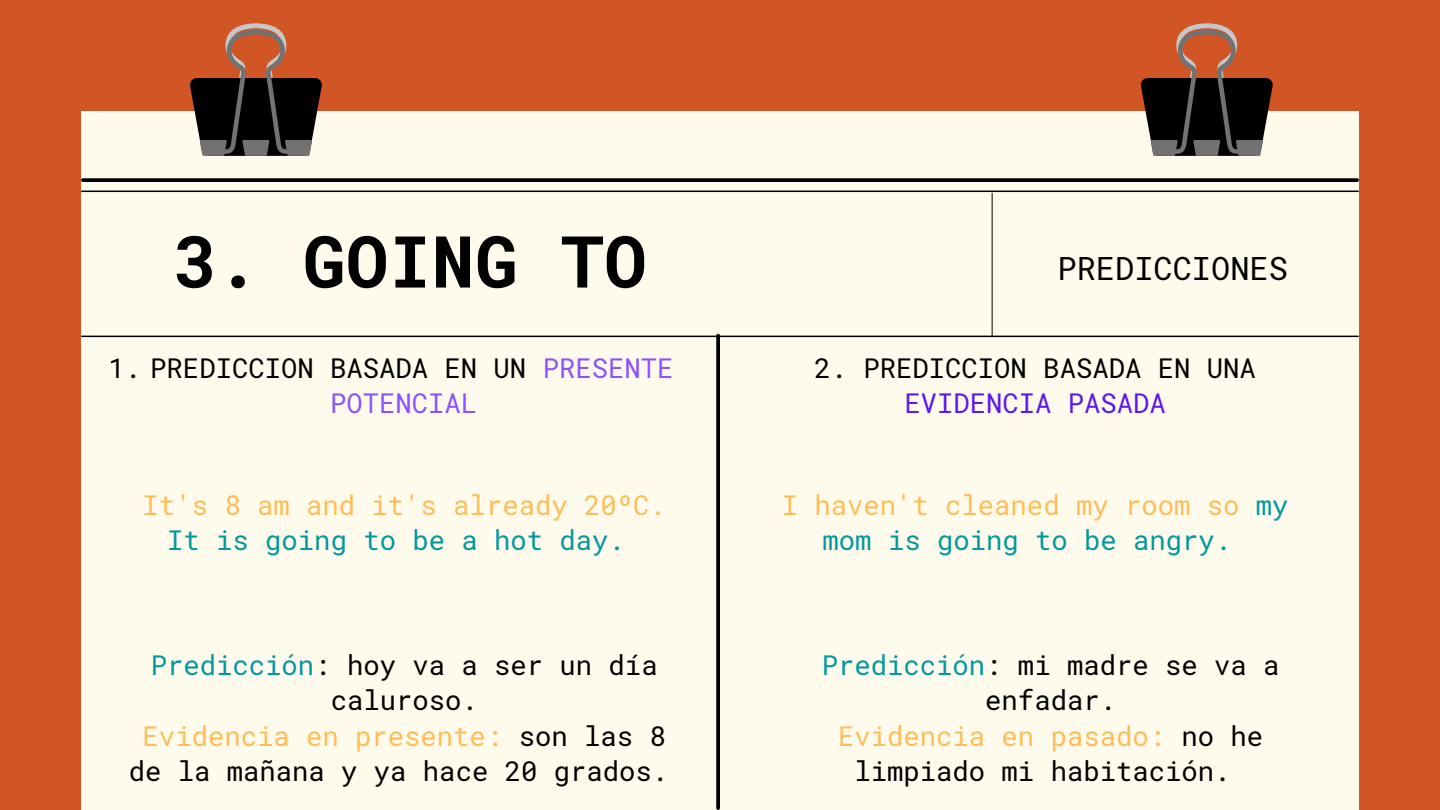
<style>
.page{position:relative;width:1440px;height:810px;background:#d25525}
.page>*{position:absolute;margin:0;border:0;box-sizing:border-box;transform-origin:0 0}
.t1{font:700 71.7px "Roboto Mono";color:#000}
.t2{font:32px "Roboto Mono";color:#000}
.t3{font:27.2px/35.2px "Roboto Mono";color:#000}
.t4{font:27.2px/35.2px "Roboto Mono";color:#ffbd59}
.t5{font:27.2px "Roboto Mono";color:#03989e}
.t6{font:27.2px "Roboto Mono";color:#5e17eb}
.s1{color:#8c52ff}
.s2{color:#03989e}
.s3{color:#ffbd59}
.s4{color:#000}
</style>
<div class="page">
<div style="left:81px;top:111px;width:1278px;height:699px;background:#fffbec"></div>
<svg style="left:83px;top:178px;width:1274px;height:4px;background:#0f0f0e"></svg>
<hr style="left:82px;top:336px;width:1276px;height:1px;background:#000">
<hr style="left:992px;top:193px;width:1px;height:143px;background:#000">
<hr style="left:82px;top:191px;width:1276px;height:1px;background:#000">
<svg style="left:190px;top:23px;width:132px;height:133px"></svg>
<svg style="left:1141px;top:23px;width:132px;height:133px"></svg>
<svg style="left:716px;top:337px;width:4px;height:471px;background:#0f0f0e"></svg>
<h1 class="t1" style="left:173px;top:212px;width:475px">3. GOING TO</h1>
<p class="t3" style="left:330px;top:350px;width:345px;text-indent:-222px">1. PREDICCION BASADA EN UN <span class="s1">PRESENTE<br>POTENCIAL</span></p>
<p class="t4" style="left:143px;top:487px;width:525px">It's 8 am and it's already 20ºC.</p>
<p class="t5" style="left:167px;top:522px;width:459px">It is going to be a hot day.</p>
<p class="t3" style="left:129px;top:647px;width:541px;text-align:center"><span class="s2">Predicción</span>: hoy va a ser un día caluroso.<br><span class="s3">Evidencia en presente:</span> son las 8 de la mañana y ya hace 20 grados.</p>
<p class="t2" style="left:1058px;top:246px;width:232px">PREDICCIONES</p>
<p class="t3" style="left:814px;top:350px;width:443px">2. PREDICCION BASADA EN UNA</p>
<p class="t6" style="left:904px;top:385px;width:263px">EVIDENCIA PASADA</p>
<p class="t4" style="left:823px;top:487px;width:467px;text-indent:-41px">I haven't cleaned my room so <span class="s2">my mom is going to be angry.</span></p>
<p class="t3" style="left:822px;top:647px;width:459px"><span class="s2">Predicción</span>: mi madre se va a</p>
<p class="t3" style="left:985px;top:682px;width:132px">enfadar.</p>
<p class="t4" style="left:838px;top:717px;width:427px">Evidencia en pasado: <span class="s4">no he</span></p>
<p class="t3" style="left:854px;top:753px;width:378px">limpiado mi habitación.</p>
</div>
